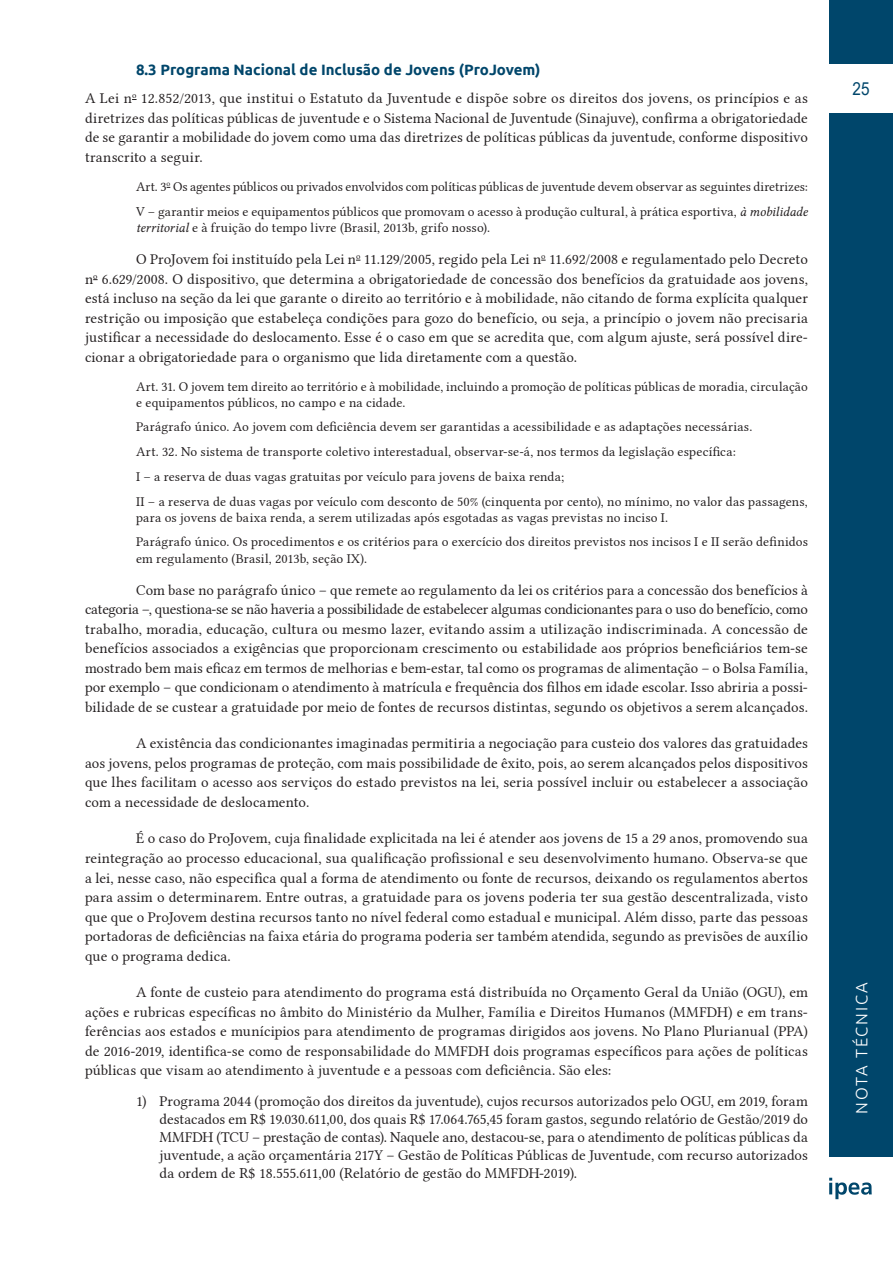
<style>
.page{position:relative;width:893px;height:1263px;background:#fff}
.page>*{position:absolute;margin:0;border:0;box-sizing:border-box;transform-origin:0 0}
.t1{font:18px "Arial";color:#00466b;scale:.85 1}
.t2{font:300 16.5px "Ubuntu";letter-spacing:.11em;color:#fff}
.texto_com_recuo{font:15px/19.5px "Linux Libertine G";letter-spacing:.005em;color:#231f20;text-align:justify}
.texto_sem_recuo{font:15px/19.5px "Linux Libertine G";letter-spacing:.005em;color:#231f20;text-align:justify}
.titulo_1_1{font:700 15px "Ubuntu";color:#00466b}
.blocado{font:13.5px/16.2px "Linux Libertine G";letter-spacing:.01em;color:#231f20}
.s1{font-family:"Linux Libertine GI"}
</style>
<div class="page">
<div style="left:829px;top:113px;width:64px;height:1043px;background:#00466b"></div>
<div style="left:829px;top:0;width:64px;height:64px;background:#00466b"></div>
<svg style="left:829px;top:1178px;width:43px;height:21px"></svg>
<p class="titulo_1_1" style="left:136px;top:61px;width:406px">8.3 Programa Nacional de Inclusão de Jovens (ProJovem)</p>
<p class="texto_sem_recuo" style="left:85px;top:89px;width:724px">A Lei n<sup>o</sup> 12.852/2013, que institui o Estatuto da Juventude e dispõe sobre os direitos dos jovens, os princípios e as diretrizes das políticas públicas de juventude e o Sistema Nacional de Juventude (Sinajuve), confirma a obrigatoriedade de se garantir a mobilidade do jovem como uma das diretrizes de políticas públicas da juventude, conforme dispositivo transcrito a seguir.</p>
<p class="blocado" style="left:136px;top:178px;width:673px">Art. 3<sup>o</sup> Os agentes públicos ou privados envolvidos com políticas públicas de juventude devem observar as seguintes diretrizes:</p>
<p class="blocado" style="left:136px;top:203px;width:673px">V – garantir meios e equipamentos públicos que promovam o acesso à produção cultural, à prática esportiva, <span class="s1">à mobilidade territorial</span> e à fruição do tempo livre (Brasil, 2013b, grifo nosso).</p>
<p class="texto_com_recuo" style="left:85px;top:249px;width:724px;text-indent:51px">O ProJovem foi instituído pela Lei n<sup>o</sup> 11.129/2005, regido pela Lei n<sup>o</sup> 11.692/2008 e regulamentado pelo Decreto n<sup>o</sup> 6.629/2008. O dispositivo, que determina a obrigatoriedade de concessão dos benefícios da gratuidade aos jovens, está incluso na seção da lei que garante o direito ao território e à mobilidade, não citando de forma explícita qualquer restrição ou imposição que estabeleça condições para gozo do benefício, ou seja, a princípio o jovem não precisaria justificar a necessidade do deslocamento. Esse é o caso em que se acredita que, com algum ajuste, será possível dire&shy;cionar a obrigatoriedade para o organismo que lida diretamente com a questão.</p>
<p class="blocado" style="left:136px;top:378px;width:673px">Art. 31. O jovem tem direito ao território e à mobilidade, incluindo a promoção de políticas públicas de moradia, circulação e equipamentos públicos, no campo e na cidade.</p>
<p class="blocado" style="left:136px;top:419px;width:618px">Parágrafo único. Ao jovem com deficiência devem ser garantidas a acessibilidade e as adaptações necessárias.</p>
<p class="blocado" style="left:136px;top:444px;width:601px">Art. 32. No sistema de transporte coletivo interestadual, observar-se-á, nos termos da legislação específica:</p>
<p class="blocado" style="left:136px;top:468px;width:430px">I – a reserva de duas vagas gratuitas por veículo para jovens de baixa renda;</p>
<p class="blocado" style="left:136px;top:493px;width:673px">II – a reserva de duas vagas por veículo com desconto de 50% (cinquenta por cento), no mínimo, no valor das passagens, para os jovens de baixa renda, a serem utilizadas após esgotadas as vagas previstas no inciso I.</p>
<p class="blocado" style="left:136px;top:534px;width:673px">Parágrafo único. Os procedimentos e os critérios para o exercício dos direitos previstos nos incisos I e II serão definidos em regulamento (Brasil, 2013b, seção IX).</p>
<p class="texto_com_recuo" style="left:85px;top:580px;width:724px;text-indent:51px">Com base no parágrafo único – que remete ao regulamento da lei os critérios para a concessão dos benefícios à categoria –, questiona-se se não haveria a possibilidade de estabelecer algumas condicionantes para o uso do benefício, como trabalho, moradia, educação, cultura ou mesmo lazer, evitando assim a utilização indiscriminada. A concessão de benefícios associados a exigências que proporcionam crescimento ou estabilidade aos próprios beneficiários tem-se mostrado bem mais eficaz em termos de melhorias e bem-estar, tal como os programas de alimentação – o Bolsa Família, por exemplo – que condicionam o atendimento à matrícula e frequência dos filhos em idade escolar. Isso abriria a possi&shy;bilidade de se custear a gratuidade por meio de fontes de recursos distintas, segundo os objetivos a serem alcançados.</p>
<p class="texto_com_recuo" style="left:85px;top:734px;width:724px;text-indent:51px">A existência das condicionantes imaginadas permitiria a negociação para custeio dos valores das gratuidades aos jovens, pelos programas de proteção, com mais possibilidade de êxito, pois, ao serem alcançados pelos dispositivos que lhes facilitam o acesso aos serviços do estado previstos na lei, seria possível incluir ou estabelecer a associação com a necessidade de deslocamento.</p>
<p class="texto_com_recuo" style="left:85px;top:829px;width:724px;text-indent:51px">É o caso do ProJovem, cuja finalidade explicitada na lei é atender aos jovens de 15 a 29 anos, promovendo sua reintegração ao processo educacional, sua qualificação profissional e seu desenvolvimento humano. Observa-se que a lei, nesse caso, não especifica qual a forma de atendimento ou fonte de recursos, deixando os regulamentos abertos para assim o determinarem. Entre outras, a gratuidade para os jovens poderia ter sua gestão descentralizada, visto que que o ProJovem destina recursos tanto no nível federal como estadual e municipal. Além disso, parte das pessoas portadoras de deficiências na faixa etária do programa poderia ser também atendida, segundo as previsões de auxílio que o programa dedica.</p>
<p class="texto_com_recuo" style="left:85px;top:982px;width:724px;text-indent:51px">A fonte de custeio para atendimento do programa está distribuída no Orçamento Geral da União (OGU), em ações e rubricas específicas no âmbito do Ministério da Mulher, Família e Direitos Humanos (MMFDH) e em trans&shy;ferências aos estados e munícipios para atendimento de programas dirigidos aos jovens. No Plano Plurianual (PPA) de 2016-2019, identifica-se como de responsabilidade do MMFDH dois programas específicos para ações de políticas públicas que visam ao atendimento à juventude e a pessoas com deficiência. São eles:</p>
<p class="texto_com_recuo" style="left:159px;top:1092px;width:650px;line-height:18px;text-indent:-23px">1) Programa 2044 (promoção dos direitos da juventude), cujos recursos autorizados pelo OGU, em 2019, foram destacados em R$ 19.030.611,00, dos quais R$ 17.064.765,45 foram gastos, segundo relatório de Gestão/2019 do MMFDH (TCU – prestação de contas). Naquele ano, destacou-se, para o atendimento de políticas públicas da juventude, a ação orçamentária 217Y – Gestão de Políticas Públicas de Juventude, com recurso autorizados da ordem de R$ 18.555.611,00 (Relatório de gestão do MMFDH-2019).</p>
<p class="t1" style="left:853px;top:76px;width:22px">25</p>
<p class="t2" style="left:852px;top:1114px;width:133px;rotate:-90deg">NOTA TÉCNICA</p>
</div>
